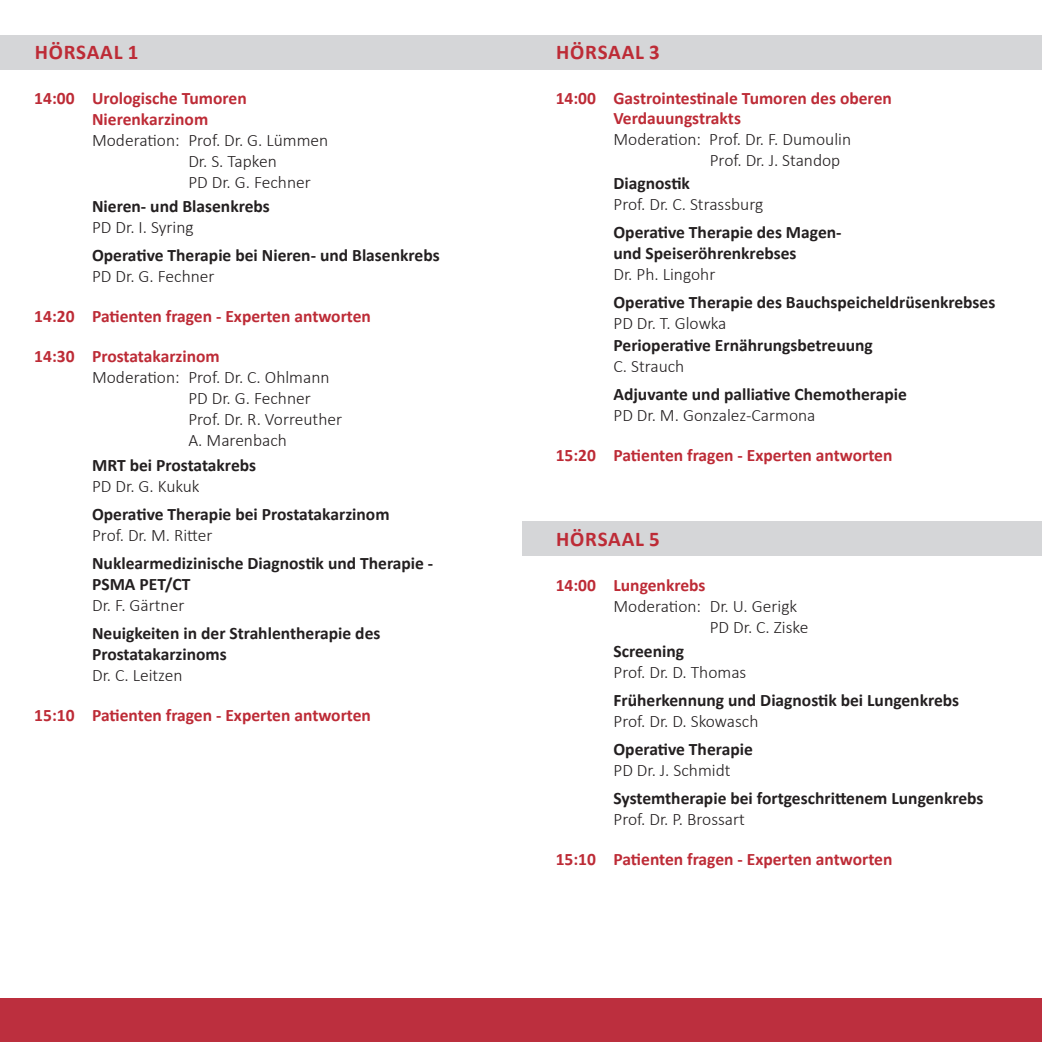
<style>
.page{position:relative;width:1042px;height:1042px;background:#fff}
.page>*{position:absolute;margin:0;border:0;box-sizing:border-box;transform-origin:0 0}
.t1{font:700 21px "Calibri";letter-spacing:.04em;color:#bd2b36}
.t2{font:700 17.5px/21px "Calibri";color:#231f20}
.t3{font:300 17.5px/21px "Calibri";color:#231f20}
.t4{font:700 17.5px/21px "Calibri";color:#bd2b36}
</style>
<div class="page">
<div style="left:0;top:998px;width:1042px;height:44px;background:#bc2f3e"></div>
<div style="left:522px;top:521px;width:520px;height:35px;background:#d5d6d8"></div>
<div style="left:0;top:35px;width:1042px;height:34px;background:#d5d6d8"></div>
<p class="t1" style="left:35px;top:39px;width:105px">HÖRSAAL 1</p>
<p class="t4" style="left:92px;top:88px;width:156px;text-indent:-58px">14:00 Urologische Tumoren<br>Nierenkarzinom</p>
<p class="t3" style="left:188px;top:129px;width:142px;text-indent:-96px">Moderation: Prof. Dr. G. Lümmen<br>Dr. S. Tapken<br>PD Dr. G. Fechner</p>
<p class="t2" style="left:92px;top:196px;width:179px">Nieren- und Blasenkrebs</p>
<p class="t3" style="left:92px;top:216px;width:103px">PD Dr. I. Syring</p>
<p class="t2" style="left:92px;top:245px;width:349px">Operative Therapie bei Nieren- und Blasenkrebs</p>
<p class="t3" style="left:92px;top:265px;width:124px">PD Dr. G. Fechner</p>
<p class="t4" style="left:34px;top:306px;width:338px">14:20 Patienten fragen - Experten antworten</p>
<p class="t4" style="left:34px;top:346px;width:187px">14:30 Prostatakarzinom</p>
<p class="t3" style="left:188px;top:366px;width:155px;text-indent:-96px">Moderation: Prof. Dr. C. Ohlmann<br>PD Dr. G. Fechner<br>Prof. Dr. R. Vorreuther<br>A. Marenbach</p>
<p class="t2" style="left:92px;top:454px;width:165px">MRT bei Prostatakrebs</p>
<p class="t3" style="left:92px;top:475px;width:109px">PD Dr. G. Kukuk</p>
<p class="t2" style="left:92px;top:503px;width:299px">Operative Therapie bei Prostatakarzinom</p>
<p class="t3" style="left:92px;top:524px;width:122px">Prof. Dr. M. Ritter</p>
<p class="t2" style="left:92px;top:552px;width:343px">Nuklearmedizinische Diagnostik und Therapie -<br>PSMA PET/CT</p>
<p class="t3" style="left:92px;top:594px;width:94px">Dr. F. Gärtner</p>
<p class="t2" style="left:92px;top:622px;width:290px">Neuigkeiten in der Strahlentherapie des<br>Prostatakarzinoms</p>
<p class="t3" style="left:92px;top:664px;width:92px">Dr. C. Leitzen</p>
<p class="t4" style="left:34px;top:704px;width:338px">15:10 Patienten fragen - Experten antworten</p>
<p class="t1" style="left:556px;top:39px;width:105px">HÖRSAAL 3</p>
<p class="t4" style="left:613px;top:88px;width:280px;line-height:19.9px;text-indent:-58px">14:00 Gastrointestinale Tumoren des oberen<br>Verdauungstrakts</p>
<p class="t3" style="left:710px;top:128px;width:143px;text-indent:-96px">Moderation: Prof. Dr. F. Dumoulin<br>Prof. Dr. J. Standop</p>
<p class="t2" style="left:613px;top:172px;width:78px">Diagnostik</p>
<p class="t3" style="left:613px;top:192px;width:151px">Prof. Dr. C. Strassburg</p>
<p class="t2" style="left:613px;top:221px;width:230px">Operative Therapie des Magen&shy;und Speiseröhrenkrebses</p>
<p class="t3" style="left:613px;top:262px;width:103px">Dr. Ph. Lingohr</p>
<p class="t2" style="left:613px;top:291px;width:383px">Operative Therapie des Bauchspeicheldrüsenkrebses</p>
<p class="t3" style="left:613px;top:311px;width:115px">PD Dr. T. Glowka</p>
<p class="t2" style="left:613px;top:335px;width:261px">Perioperative Ernährungsbetreuung</p>
<p class="t3" style="left:613px;top:355px;width:72px">C. Strauch</p>
<p class="t2" style="left:613px;top:384px;width:295px">Adjuvante und palliative Chemotherapie</p>
<p class="t3" style="left:613px;top:404px;width:204px">PD Dr. M. Gonzalez-Carmona</p>
<p class="t4" style="left:556px;top:445px;width:338px">15:20 Patienten fragen - Experten antworten</p>
<p class="t1" style="left:556px;top:526px;width:105px">HÖRSAAL 5</p>
<p class="t4" style="left:556px;top:574px;width:151px">14:00 Lungenkrebs</p>
<p class="t3" style="left:710px;top:595px;width:100px;text-indent:-96px">Moderation: Dr. U. Gerigk<br>PD Dr. C. Ziske</p>
<p class="t2" style="left:613px;top:641px;width:72px">Screening</p>
<p class="t3" style="left:613px;top:661px;width:134px">Prof. Dr. D. Thomas</p>
<p class="t2" style="left:613px;top:690px;width:347px">Früherkennung und Diagnostik bei Lungenkrebs</p>
<p class="t3" style="left:613px;top:710px;width:146px">Prof. Dr. D. Skowasch</p>
<p class="t2" style="left:613px;top:739px;width:141px">Operative Therapie</p>
<p class="t3" style="left:613px;top:759px;width:119px">PD Dr. J. Schmidt</p>
<p class="t2" style="left:613px;top:788px;width:371px">Systemtherapie bei fortgeschrittenem Lungenkrebs</p>
<p class="t3" style="left:613px;top:808px;width:133px">Prof. Dr. P. Brossart</p>
<p class="t4" style="left:556px;top:849px;width:338px">15:10 Patienten fragen - Experten antworten</p>
</div>
